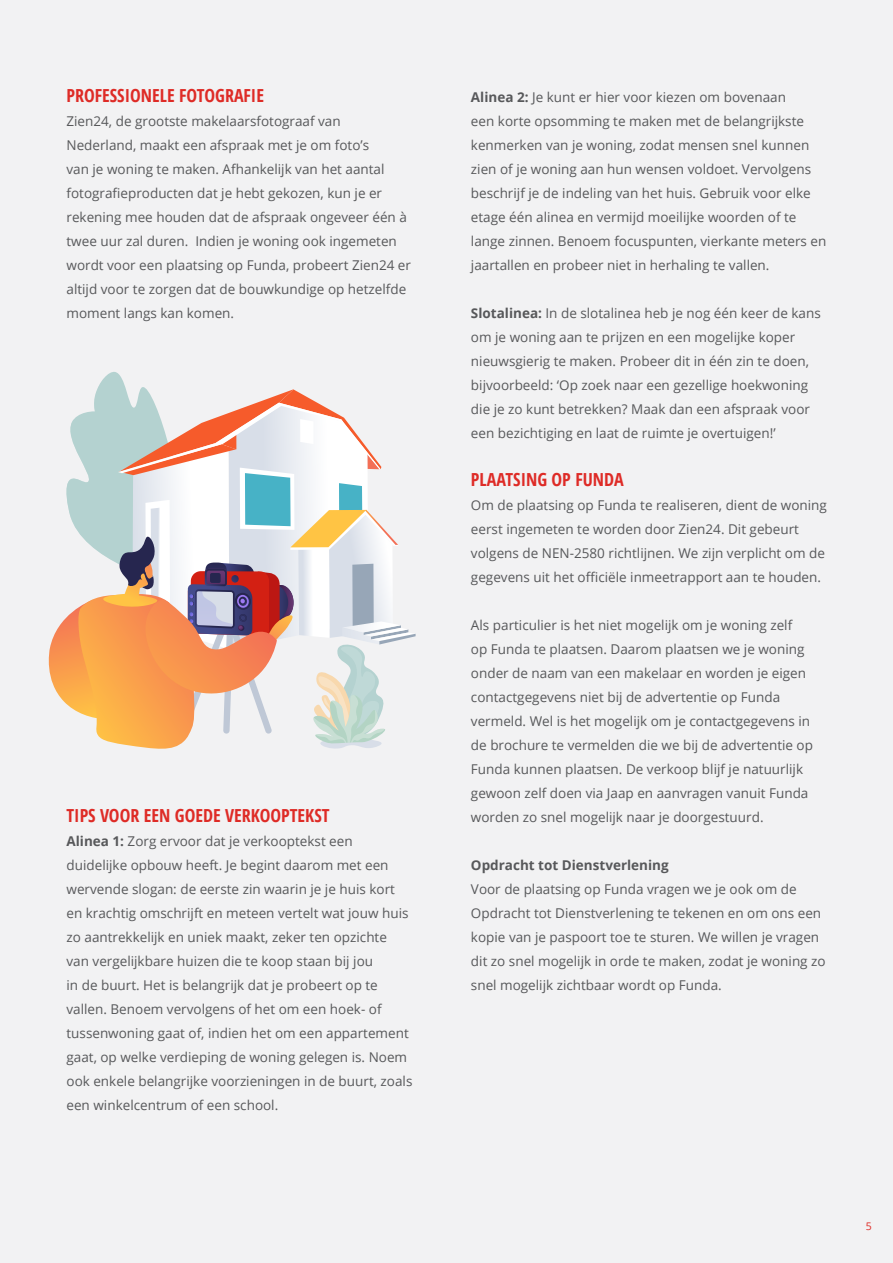
<style>
.page{position:relative;width:893px;height:1263px;background:#fff}
.page>*{position:absolute;margin:0;border:0;box-sizing:border-box;transform-origin:0 0}
.t1{font:700 condensed 18px "Open Sans";color:#de2b26}
.t2{font:13.5px/24px "Open Sans";color:#57585a}
.t3{font:700 13.5px "Open Sans";color:#57585a}
.t4{font:10.5px "Open Sans";color:#de2b26}
.s1{font-weight:700}
</style>
<div class="page">
<div style="left:0;top:1187px;width:893px;height:76px;background:#f2f2f3"></div>
<div style="left:0;top:0;width:893px;height:1195px;background:#f2f2f3"></div>
<svg style="left:48px;top:372px;width:368px;height:377px"></svg>
<p class="t1" style="left:67px;top:83px;width:199px">PROFESSIONELE FOTOGRAFIE</p>
<p class="t2" style="left:67px;top:109px;width:346px">Zien24, de grootste makelaarsfotograaf van Nederland, maakt een afspraak met je om foto’s<br>van je woning te maken. Afhankelijk van het aantal fotografieproducten dat je hebt gekozen, kun je er rekening mee houden dat de afspraak ongeveer één à twee uur zal duren. Indien je woning ook ingemeten wordt voor een plaatsing op Funda, probeert Zien24 er altijd voor te zorgen dat de bouwkundige op hetzelfde moment langs kan komen.</p>
<p class="t1" style="left:67px;top:803px;width:265px">TIPS VOOR EEN GOEDE VERKOOPTEKST</p>
<p class="t2" style="left:67px;top:829px;width:347px"><span class="s1">Alinea 1:</span> Zorg ervoor dat je verkooptekst een duidelijke opbouw heeft. Je begint daarom met een wervende slogan: de eerste zin waarin je je huis kort en krachtig omschrijft en meteen vertelt wat jouw huis zo aantrekkelijk en uniek maakt, zeker ten opzichte van vergelijkbare huizen die te koop staan bij jou<br>in de buurt. Het is belangrijk dat je probeert op te vallen. Benoem vervolgens of het om een hoek- of tussenwoning gaat of, indien het om een appartement gaat, op welke verdieping de woning gelegen is. Noem ook enkele belangrijke voorzieningen in de buurt, zoals een winkelcentrum of een school.</p>
<p class="t2" style="left:471px;top:85px;width:357px"><span class="s1">Alinea 2:</span> Je kunt er hier voor kiezen om bovenaan<br>een korte opsomming te maken met de belangrijkste kenmerken van je woning, zodat mensen snel kunnen zien of je woning aan hun wensen voldoet. Vervolgens beschrijf je de indeling van het huis. Gebruik voor elke etage één alinea en vermijd moeilijke woorden of te lange zinnen. Benoem focuspunten, vierkante meters en jaartallen en probeer niet in herhaling te vallen.</p>
<p class="t2" style="left:471px;top:301px;width:351px"><span class="s1">Slotalinea:</span> In de slotalinea heb je nog één keer de kans om je woning aan te prijzen en een mogelijke koper nieuwsgierig te maken. Probeer dit in één zin te doen, bijvoorbeeld: ‘Op zoek naar een gezellige hoekwoning die je zo kunt betrekken? Maak dan een afspraak voor een bezichtiging en laat de ruimte je overtuigen!’</p>
<p class="t1" style="left:471px;top:467px;width:154px">PLAATSING OP FUNDA</p>
<p class="t2" style="left:471px;top:493px;width:357px">Om de plaatsing op Funda te realiseren, dient de woning eerst ingemeten te worden door Zien24. Dit gebeurt volgens de NEN-2580 richtlijnen. We zijn verplicht om de gegevens uit het officiële inmeetrapport aan te houden.</p>
<p class="t2" style="left:471px;top:613px;width:344px">Als particulier is het niet mogelijk om je woning zelf<br>op Funda te plaatsen. Daarom plaatsen we je woning onder de naam van een makelaar en worden je eigen contactgegevens niet bij de advertentie op Funda vermeld. Wel is het mogelijk om je contactgegevens in de brochure te vermelden die we bij de advertentie op Funda kunnen plaatsen. De verkoop blijf je natuurlijk gewoon zelf doen via Jaap en aanvragen vanuit Funda worden zo snel mogelijk naar je doorgestuurd.</p>
<p class="t3" style="left:471px;top:856px;width:199px">Opdracht tot Dienstverlening</p>
<p class="t2" style="left:471px;top:877px;width:356px">Voor de plaatsing op Funda vragen we je ook om de Opdracht tot Dienstverlening te tekenen en om ons een kopie van je paspoort toe te sturen. We willen je vragen dit zo snel mogelijk in orde te maken, zodat je woning zo snel mogelijk zichtbaar wordt op Funda.</p>
<p class="t4" style="left:866px;top:1219px;width:8px">5</p>
</div>
